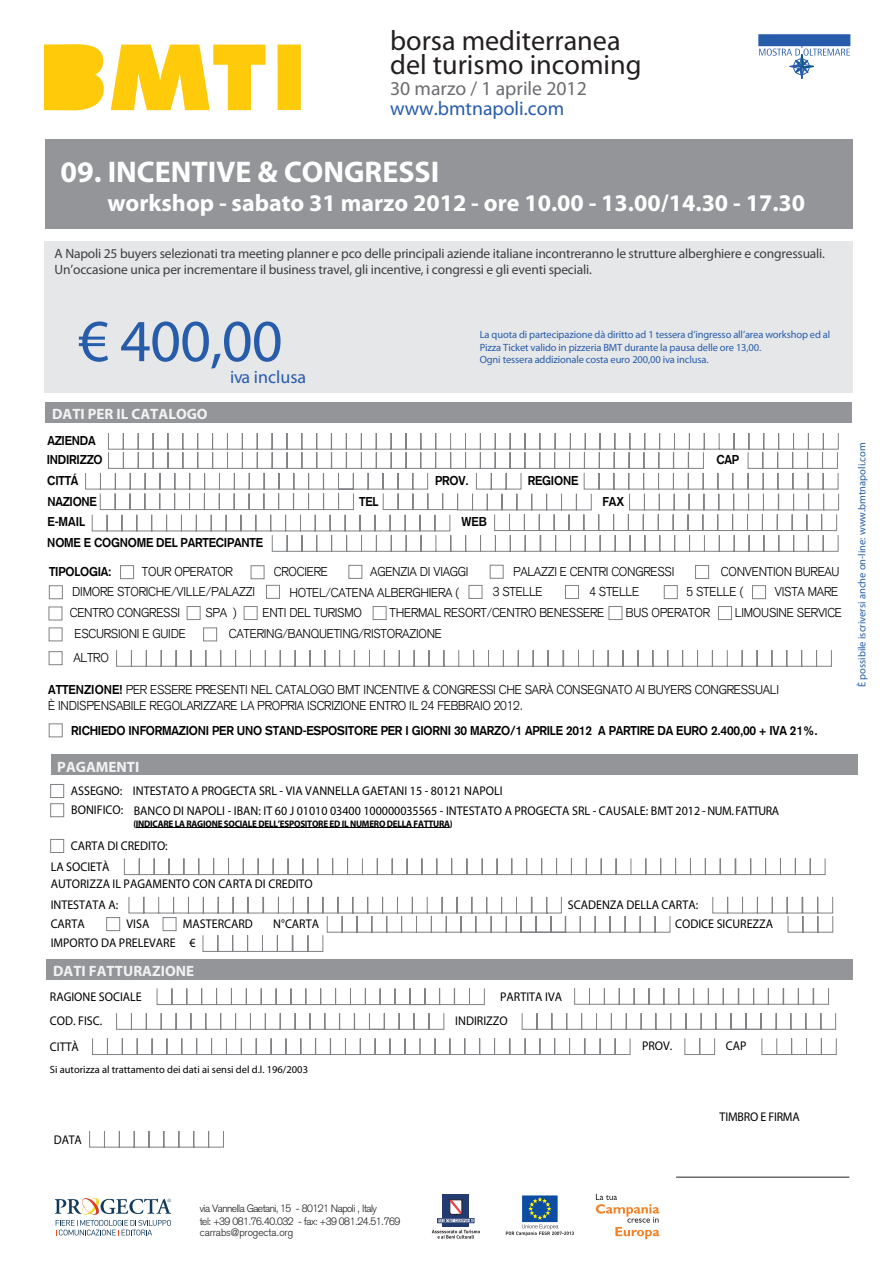
<style>
.page{position:relative;width:893px;height:1263px;background:#fff}
.page>*{position:absolute;margin:0;border:0;box-sizing:border-box;transform-origin:0 0}
.t1{font:60px "Myriad Pro";color:#275caa}
.t2{font:700 30px "Myriad Pro";color:#fff}
.t3{font:28.2px/24px "Myriad Pro";color:#231f20}
.t4{font:700 24px "Myriad Pro";color:#fff}
.t5{font:19.8px/20.5px "Myriad Pro";color:#6c6d70}
.t6{font:18px "Myriad Pro";color:#275caa}
.t7{font:700 15px "Myriad Pro";color:#f1f3f3}
.t8{font:13.5px/16.2px "Myriad Pro";letter-spacing:-.015em;color:#3e3e3f}
.t9{font:300 12.6px/15.8px "Akzidenz Grotesk";letter-spacing:-.02em;color:#000;scale:.95 1}
.t10{font:12.6px "Myriad Pro";color:#000;scale:.95 1}
.t11{font:700 12.6px "Akzidenz Grotesk";letter-spacing:-.015em;color:#000;scale:.95 1}
.t12{font:12.6px "Myriad Pro";letter-spacing:-.02em;color:#000;scale:.95 1}
.t13{font:10.5px "Myriad Pro";letter-spacing:-.015em;color:#275caa}
.t14{font:300 10.5px/12.6px "Akzidenz Grotesk";letter-spacing:-.045em;color:#231f20}
.t15{font:10.5px "Myriad Pro";color:#000}
.t16{font:300 10.5px "Akzidenz Grotesk";color:#231f20}
.t17{font:700 9.45px "Myriad Pro";letter-spacing:-.025em;color:#000;scale:.95 1}
.s1{color:#275caa}
.s2{font-weight:700}
</style>
<div class="page">
<div style="left:44px;top:241px;width:809px;height:152px;background:#e6e7e9"></div>
<div style="left:45px;top:140px;width:807px;height:89px;background:#939598"></div>
<div style="left:46px;top:402px;width:806px;height:21px;background:#939598"></div>
<svg style="left:124px;top:858px;width:702px;height:17px"></svg>
<div style="left:51px;top:754px;width:807px;height:21px;background:#939598"></div>
<div style="left:50px;top:784px;width:14px;height:14px;border:1px solid #808285"></div>
<div style="left:50px;top:839px;width:14px;height:14px;border:1px solid #808285"></div>
<div style="left:50px;top:803px;width:14px;height:14px;border:1px solid #808285"></div>
<div style="left:106px;top:917px;width:14px;height:14px;border:1px solid #808285"></div>
<div style="left:47px;top:959px;width:806px;height:21px;background:#939598"></div>
<svg style="left:92px;top:988px;width:745px;height:67px"></svg>
<svg style="left:128px;top:896px;width:705px;height:56px"></svg>
<svg style="left:89px;top:1131px;width:135px;height:17px"></svg>
<hr style="left:676px;top:1177px;width:173px;height:1px;background:#231f20">
<div style="left:120px;top:565px;width:14px;height:14px;border:1px solid #808285"></div>
<div style="left:251px;top:565px;width:13px;height:14px;border:1px solid #808285"></div>
<div style="left:348px;top:565px;width:14px;height:14px;border:1px solid #808285"></div>
<div style="left:695px;top:565px;width:14px;height:14px;border:1px solid #808285"></div>
<div style="left:49px;top:585px;width:14px;height:14px;border:1px solid #808285"></div>
<div style="left:490px;top:565px;width:13px;height:14px;border:1px solid #808285"></div>
<div style="left:266px;top:585px;width:14px;height:14px;border:1px solid #808285"></div>
<div style="left:469px;top:585px;width:13px;height:14px;border:1px solid #808285"></div>
<div style="left:565px;top:585px;width:14px;height:14px;border:1px solid #808285"></div>
<div style="left:664px;top:585px;width:14px;height:14px;border:1px solid #808285"></div>
<div style="left:752px;top:585px;width:14px;height:14px;border:1px solid #808285"></div>
<div style="left:203px;top:627px;width:14px;height:14px;border:1px solid #808285"></div>
<div style="left:49px;top:627px;width:13px;height:14px;border:1px solid #808285"></div>
<div style="left:49px;top:651px;width:13px;height:14px;border:1px solid #808285"></div>
<svg style="left:116px;top:650px;width:716px;height:17px"></svg>
<svg style="left:55px;top:1198px;width:116px;height:37px"></svg>
<div style="left:49px;top:723px;width:14px;height:14px;border:1px solid #808285"></div>
<svg style="left:100px;top:433px;width:739px;height:119px"></svg>
<div style="left:443px;top:1194px;width:26px;height:33px;background:#243b6f"></div>
<div style="left:437px;top:1218px;width:37px;height:5px;border:1px solid #243b6f"></div>
<svg style="left:438px;top:1199px;width:35px;height:23px"></svg>
<svg style="left:432px;top:1230px;width:48px;height:9px"></svg>
<svg style="left:596px;top:1194px;width:64px;height:45px"></svg>
<div style="left:522px;top:1195px;width:36px;height:27px;background:#0d4da1"></div>
<svg style="left:506px;top:1198px;width:68px;height:38px"></svg>
<hr style="left:136px;top:827px;width:314px;height:1px;background:#000">
<svg style="left:759px;top:46px;width:91px;height:33px"></svg>
<div style="left:758px;top:34px;width:92px;height:12px;background:#275caa"></div>
<svg style="left:44px;top:44px;width:60px;height:66px;background:#fecd1c"></svg>
<svg style="left:111px;top:45px;width:154px;height:65px"></svg>
<div style="left:278px;top:45px;width:23px;height:65px;background:#feca0a"></div>
<div style="left:244px;top:606px;width:13px;height:14px;border:1px solid #808285"></div>
<div style="left:187px;top:606px;width:13px;height:14px;border:1px solid #808285"></div>
<div style="left:373px;top:606px;width:13px;height:14px;border:1px solid #808285"></div>
<svg style="left:608px;top:606px;width:124px;height:14px"></svg>
<p class="t3" style="left:390px;top:28px;width:253px">borsa mediterranea del turismo incoming</p>
<p class="t5" style="left:390px;top:78px;width:198px">30 marzo / 1 aprile 2012 <span class="s1">www.bmtnapoli.com</span></p>
<p class="t2" style="left:61px;top:152px;width:380px">09. INCENTIVE &amp; CONGRESSI</p>
<p class="t4" style="left:107px;top:187px;width:699px">workshop - sabato 31 marzo 2012 - ore 10.00 - 13.00/14.30 - 17.30</p>
<p class="t8" style="left:55px;top:245px;width:772px">A Napoli 25 buyers selezionati tra meeting planner e pco delle principali aziende italiane incontreranno le strutture alberghiere e congressuali.<br>Un’occasione unica per incrementare il business travel, gli incentive, i congressi e gli eventi speciali.</p>
<p class="t1" style="left:78px;top:304px;width:206px">€ 400,00</p>
<p class="t6" style="left:230px;top:366px;width:78px">iva inclusa</p>
<p class="t7" style="left:52px;top:404px;width:157px">DATI PER IL CATALOGO</p>
<p class="t11" style="left:47px;top:433px;width:52px">AZIENDA</p>
<p class="t13" style="left:480px;top:328px;width:352px">La quota di partecipazione dà diritto ad 1 tessera d’ingresso all’area workshop ed al</p>
<p class="t13" style="left:480px;top:353px;width:230px">Ogni tessera addizionale costa euro 200,00 iva inclusa.</p>
<p class="t13" style="left:480px;top:340px;width:283px">Pizza Ticket valido in pizzeria BMT durante la pausa delle ore 13,00.</p>
<p class="t11" style="left:47px;top:452px;width:60px">INDIRIZZO</p>
<p class="t11" style="left:716px;top:452px;width:25px">CAP</p>
<p class="t11" style="left:47px;top:473px;width:34px">CITTÁ</p>
<p class="t11" style="left:435px;top:473px;width:37px">PROV.</p>
<p class="t11" style="left:528px;top:473px;width:55px">REGIONE</p>
<p class="t11" style="left:47px;top:494px;width:54px">NAZIONE</p>
<p class="t11" style="left:359px;top:494px;width:22px">TEL</p>
<p class="t11" style="left:602px;top:494px;width:24px">FAX</p>
<p class="t11" style="left:47px;top:514px;width:41px">E-MAIL</p>
<p class="t11" style="left:461px;top:514px;width:28px">WEB</p>
<p class="t11" style="left:47px;top:535px;width:229px">NOME E COGNOME DEL PARTECIPANTE</p>
<p class="t9" style="left:513px;top:563px;width:171px">PALAZZI E CENTRI CONGRESSI</p>
<p class="t11" style="left:49px;top:564px;width:67px">TIPOLOGIA:</p>
<p class="t9" style="left:142px;top:564px;width:97px">TOUR OPERATOR</p>
<p class="t9" style="left:274px;top:564px;width:58px">CROCIERE</p>
<p class="t9" style="left:370px;top:563px;width:105px">AGENZIA DI VIAGGI</p>
<p class="t9" style="left:721px;top:564px;width:126px">CONVENTION BUREAU</p>
<p class="t9" style="left:72px;top:584px;width:194px">DIMORE STORICHE/VILLE/PALAZZI</p>
<p class="t9" style="left:289px;top:585px;width:180px">HOTEL/CATENA ALBERGHIERA (</p>
<p class="t9" style="left:493px;top:583px;width:54px">3 STELLE</p>
<p class="t9" style="left:589px;top:584px;width:54px">4 STELLE</p>
<p class="t9" style="left:687px;top:584px;width:61px">5 STELLE (</p>
<p class="t9" style="left:775px;top:584px;width:68px">VISTA MARE</p>
<p class="t9" style="left:70px;top:605px;width:118px">CENTRO CONGRESSI</p>
<p class="t9" style="left:205px;top:605px;width:35px">SPA )</p>
<p class="t9" style="left:262px;top:605px;width:106px">ENTI DEL TURISMO</p>
<p class="t9" style="left:389px;top:605px;width:228px">THERMAL RESORT/CENTRO BENESSERE</p>
<p class="t9" style="left:626px;top:605px;width:90px">BUS OPERATOR</p>
<p class="t9" style="left:735px;top:605px;width:114px">LIMOUSINE SERVICE</p>
<p class="t9" style="left:74px;top:626px;width:119px">ESCURSIONI E GUIDE</p>
<p class="t9" style="left:229px;top:626px;width:226px">CATERING/BANQUETING/RISTORAZIONE</p>
<p class="t9" style="left:73px;top:650px;width:39px">ALTRO</p>
<p class="t9" style="left:48px;top:682px;width:771px"><span class="s2">ATTENZIONE!</span> PER ESSERE PRESENTI NEL CATALOGO BMT INCENTIVE &amp; CONGRESSI CHE SARÀ CONSEGNATO AI BUYERS CONGRESSUALI<br>È INDISPENSABILE REGOLARIZZARE LA PROPRIA ISCRIZIONE ENTRO IL 24 FEBBRAIO 2012.</p>
<p class="t11" style="left:71px;top:723px;width:788px">RICHIEDO INFORMAZIONI PER UNO STAND-ESPOSITORE PER I GIORNI 30 MARZO/1 APRILE 2012 A PARTIRE DA EURO 2.400,00 + IVA 21%.</p>
<p class="t7" style="left:57px;top:757px;width:84px">PAGAMENTI</p>
<p class="t10" style="left:71px;top:783px;width:456px">ASSEGNO: INTESTATO A PROGECTA SRL - VIA VANNELLA GAETANI 15 - 80121 NAPOLI</p>
<p class="t10" style="left:71px;top:803px;width:747px">BONIFICO: BANCO DI NAPOLI - IBAN: IT 60 J 01010 03400 100000035565 - INTESTATO A PROGECTA SRL - CAUSALE: BMT 2012 - NUM. FATTURA</p>
<p class="t17" style="left:133px;top:817px;width:338px">(INDICARE LA RAGIONE SOCIALE DELL’ESPOSITORE ED IL NUMERO DELLA FATTURA)</p>
<p class="t10" style="left:71px;top:838px;width:104px">CARTA DI CREDITO:</p>
<p class="t10" style="left:51px;top:858px;width:63px">LA SOCIETÀ</p>
<p class="t10" style="left:51px;top:876px;width:277px">AUTORIZZA IL PAGAMENTO CON CARTA DI CREDITO</p>
<p class="t10" style="left:51px;top:897px;width:73px">INTESTATA A:</p>
<p class="t10" style="left:568px;top:897px;width:139px">SCADENZA DELLA CARTA:</p>
<p class="t10" style="left:51px;top:916px;width:37px">CARTA</p>
<p class="t10" style="left:127px;top:916px;width:26px">VISA</p>
<p class="t10" style="left:183px;top:916px;width:75px">MASTERCARD</p>
<p class="t10" style="left:273px;top:916px;width:50px">N°CARTA</p>
<p class="t10" style="left:675px;top:916px;width:105px">CODICE SICUREZZA</p>
<p class="t10" style="left:51px;top:935px;width:154px">IMPORTO DA PRELEVARE €</p>
<p class="t7" style="left:53px;top:961px;width:142px">DATI FATTURAZIONE</p>
<p class="t10" style="left:50px;top:989px;width:98px">RAGIONE SOCIALE</p>
<p class="t10" style="left:500px;top:989px;width:67px">PARTITA IVA</p>
<p class="t10" style="left:50px;top:1013px;width:57px">COD. FISC.</p>
<p class="t10" style="left:455px;top:1013px;width:57px">INDIRIZZO</p>
<p class="t10" style="left:50px;top:1039px;width:32px">CITTÀ</p>
<p class="t10" style="left:642px;top:1038px;width:33px">PROV.</p>
<p class="t10" style="left:726px;top:1038px;width:23px">CAP</p>
<p class="t15" style="left:50px;top:1063px;width:260px">Si autorizza al trattamento dei dati ai sensi del d.l. 196/2003</p>
<p class="t13" style="left:856px;top:687px;width:246px;rotate:-90deg">È possibile iscriversi anche on-line: www.bmtnapoli.com</p>
<p class="t10" style="left:54px;top:1132px;width:31px">DATA</p>
<p class="t12" style="left:720px;top:1109px;width:86px">TIMBRO E FIRMA</p>
<p class="t14" style="left:200px;top:1202px;width:202px">via Vannella Gaetani, 15 - 80121 Napoli , Italy<br>tel: +39 081.76.40.032 - fax: +39 081.24.51.769</p>
<p class="t16" style="left:200px;top:1227px;width:95px">carrabs@progecta.org</p>
</div>
